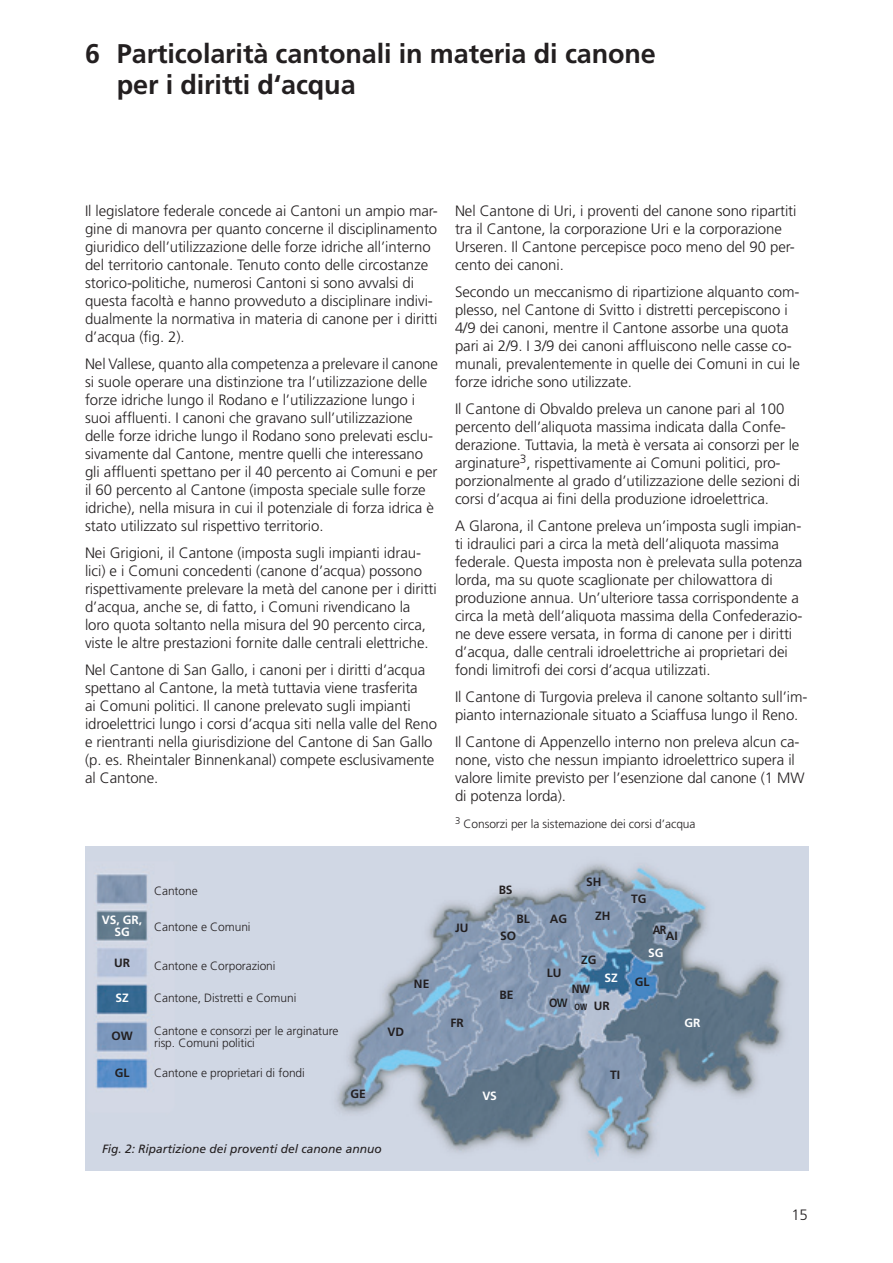
<style>
.page{position:relative;width:893px;height:1263px;background:#fff}
.page>*{position:absolute;margin:0;border:0;box-sizing:border-box;transform-origin:0 0}
.t1{font:700 27px/31.5px "Frutiger";letter-spacing:-.005em;color:#231f20}
.t2{font:300 15px/18px "Frutiger";letter-spacing:-.005em;color:#231f20}
.t3{font:300 12px/12px "Frutiger";letter-spacing:-.005em;color:#231f20}
.t4{font:700 12px "Frutiger";color:#231f20}
.t5{font:italic 12px "Frutiger";color:#231f20}
.t6{font:700 12px/12px "Frutiger";letter-spacing:-.005em;color:#fff;text-align:center}
.t7{font:700 12px "Frutiger";color:#231f20;scale:.9 1}
</style>
<div class="page">
<img style="left:85px;top:846px;width:723px;height:324px">
<h1 class="t1" style="left:117px;top:38px;width:541px;text-indent:-32px">6 Particolarità cantonali in materia di canone per i diritti d‘acqua</h1>
<p class="t2" style="left:85px;top:202px;width:354px">Il legislatore federale concede ai Cantoni un ampio mar&shy;gine di manovra per quanto concerne il disciplinamento giuridico dell’utilizzazione delle forze idriche all’interno del territorio cantonale. Tenuto conto delle circostanze storico-politiche, numerosi Cantoni si sono avvalsi di questa facoltà e hanno provveduto a disciplinare indivi&shy;dualmente la normativa in materia di canone per i diritti d’acqua (fig. 2).</p>
<p class="t2" style="left:85px;top:355px;width:354px">Nel Vallese, quanto alla competenza a prelevare il canone si suole operare una distinzione tra l’utilizzazione delle forze idriche lungo il Rodano e l’utilizzazione lungo i suoi affluenti. I canoni che gravano sull’utilizzazione delle forze idriche lungo il Rodano sono prelevati esclu&shy;sivamente dal Cantone, mentre quelli che interessano gli affluenti spettano per il 40 percento ai Comuni e per il 60 percento al Cantone (imposta speciale sulle forze idriche), nella misura in cui il potenziale di forza idrica è stato utilizzato sul rispettivo territorio.</p>
<p class="t2" style="left:85px;top:544px;width:353px">Nei Grigioni, il Cantone (imposta sugli impianti idrau&shy;lici) e i Comuni concedenti (canone d’acqua) possono rispettivamente prelevare la metà del canone per i diritti d’acqua, anche se, di fatto, i Comuni rivendicano la loro quota soltanto nella misura del 90 percento circa, viste le altre prestazioni fornite dalle centrali elettriche.</p>
<p class="t2" style="left:85px;top:661px;width:353px">Nel Cantone di San Gallo, i canoni per i diritti d’acqua spettano al Cantone, la metà tuttavia viene trasferita<br>ai Comuni politici. Il canone prelevato sugli impianti idroelettrici lungo i corsi d’acqua siti nella valle del Reno e rientranti nella giurisdizione del Cantone di San Gallo (p. es. Rheintaler Binnenkanal) compete esclusivamente al Cantone.</p>
<p class="t2" style="left:455px;top:202px;width:343px">Nel Cantone di Uri, i proventi del canone sono ripartiti tra il Cantone, la corporazione Uri e la corporazione Urseren. Il Cantone percepisce poco meno del 90 per&shy;cento dei canoni.</p>
<p class="t2" style="left:455px;top:283px;width:346px">Secondo un meccanismo di ripartizione alquanto com&shy;plesso, nel Cantone di Svitto i distretti percepiscono i 4/9 dei canoni, mentre il Cantone assorbe una quota pari ai 2/9. I 3/9 dei canoni affluiscono nelle casse co&shy;munali, prevalentemente in quelle dei Comuni in cui le forze idriche sono utilizzate.</p>
<p class="t2" style="left:455px;top:400px;width:347px">Il Cantone di Obvaldo preleva un canone pari al 100 percento dell’aliquota massima indicata dalla Confe&shy;derazione. Tuttavia, la metà è versata ai consorzi per le arginature<sup>3</sup>, rispettivamente ai Comuni politici, pro&shy;porzionalmente al grado d’utilizzazione delle sezioni di corsi d’acqua ai fini della produzione idroelettrica.</p>
<p class="t2" style="left:455px;top:517px;width:349px">A Glarona, il Cantone preleva un’imposta sugli impian&shy;ti idraulici pari a circa la metà dell’aliquota massima federale. Questa imposta non è prelevata sulla potenza lorda, ma su quote scaglionate per chilowattora di produzione annua. Un’ulteriore tassa corrispondente a circa la metà dell’aliquota massima della Confederazio&shy;ne deve essere versata, in forma di canone per i diritti d’acqua, dalle centrali idroelettriche ai proprietari dei fondi limitrofi dei corsi d’acqua utilizzati.</p>
<p class="t2" style="left:455px;top:688px;width:354px">Il Cantone di Turgovia preleva il canone soltanto sull’im&shy;pianto internazionale situato a Sciaffusa lungo il Reno.</p>
<p class="t2" style="left:455px;top:733px;width:351px">Il Cantone di Appenzello interno non preleva alcun ca&shy;none, visto che nessun impianto idroelettrico supera il valore limite previsto per l’esenzione dal canone (1 MW di potenza lorda).</p>
<p class="t3" style="left:455px;top:818px;width:242px"><sup>3</sup> Consorzi per la sistemazione dei corsi d’acqua</p>
<p class="t6" style="left:102px;top:914px;width:42px">VS, GR,<br>SG</p>
<p class="t4" style="left:114px;top:956px;width:17px">UR</p>
<p class="t6" style="left:115px;top:992px;width:15px">SZ</p>
<p class="t4" style="left:111px;top:1029px;width:23px">OW</p>
<p class="t4" style="left:115px;top:1065px;width:16px">GL</p>
<p class="t3" style="left:154px;top:885px;width:45px">Cantone</p>
<p class="t3" style="left:154px;top:921px;width:98px">Cantone e Comuni</p>
<p class="t3" style="left:154px;top:960px;width:123px">Cantone e Corporazioni</p>
<p class="t3" style="left:154px;top:992px;width:144px">Cantone, Distretti e Comuni</p>
<p class="t3" style="left:154px;top:1025px;width:186px">Cantone e consorzi per le arginature risp. Comuni politici</p>
<p class="t3" style="left:154px;top:1067px;width:152px">Cantone e proprietari di fondi</p>
<p class="t4" style="left:350px;top:1087px;width:17px">GE</p>
<p class="t4" style="left:414px;top:976px;width:17px">NE</p>
<p class="t4" style="left:387px;top:1024px;width:18px">VD</p>
<p class="t5" style="left:102px;top:1141px;width:281px">Fig. 2: Ripartizione dei proventi del canone annuo</p>
<p class="t4" style="left:455px;top:921px;width:15px">JU</p>
<p class="t4" style="left:450px;top:1015px;width:15px">FR</p>
<p class="t4" style="left:499px;top:883px;width:15px">BS</p>
<p class="t4" style="left:516px;top:912px;width:15px">BL</p>
<p class="t4" style="left:500px;top:929px;width:17px">SO</p>
<p class="t4" style="left:499px;top:988px;width:16px">BE</p>
<p class="t6" style="left:482px;top:1090px;width:16px">VS</p>
<p class="t4" style="left:550px;top:912px;width:19px">AG</p>
<p class="t4" style="left:547px;top:966px;width:16px">LU</p>
<p class="t4" style="left:586px;top:875px;width:17px">SH</p>
<p class="t4" style="left:595px;top:909px;width:17px">ZH</p>
<p class="t4" style="left:581px;top:952px;width:17px">ZG</p>
<p class="t6" style="left:604px;top:972px;width:15px">SZ</p>
<p class="t7" style="left:572px;top:981px;width:22px">NW</p>
<p class="t7" style="left:549px;top:995px;width:44px">OW <sub>OW</sub></p>
<p class="t4" style="left:594px;top:998px;width:18px">UR</p>
<p class="t4" style="left:631px;top:892px;width:17px">TG</p>
<p class="t7" style="left:653px;top:923px;width:17px">AR</p>
<p class="t4" style="left:666px;top:928px;width:14px">AI</p>
<p class="t6" style="left:648px;top:946px;width:17px">SG</p>
<p class="t4" style="left:635px;top:975px;width:16px">GL</p>
<p class="t6" style="left:684px;top:1017px;width:18px">GR</p>
<p class="t4" style="left:610px;top:1067px;width:12px">TI</p>
<p class="t2" style="left:791px;top:1206px;width:18px">15</p>
</div>
